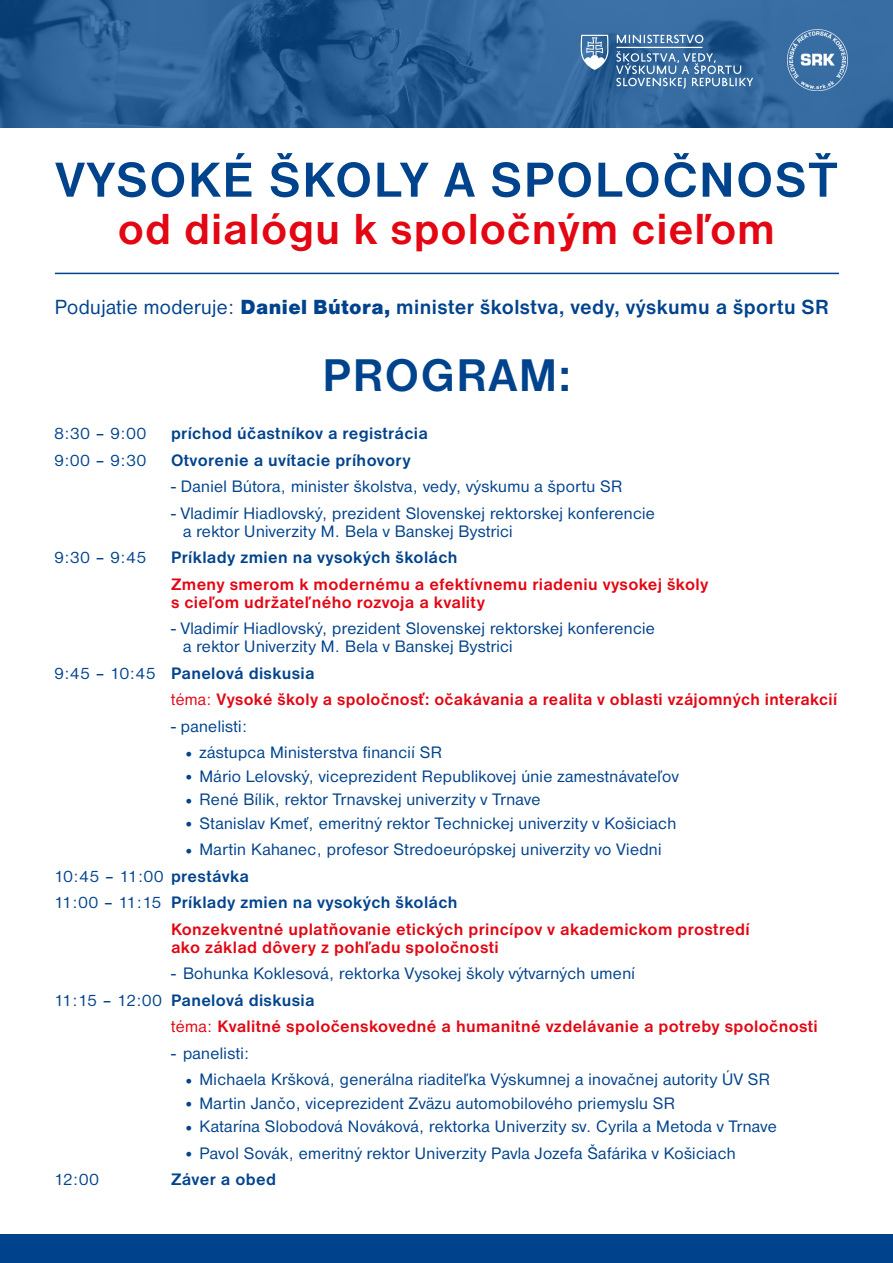
<style>
.page{position:relative;width:893px;height:1263px;background:#fff}
.page>*{position:absolute;margin:0;border:0;box-sizing:border-box;transform-origin:0 0}
.t1{font:700 51px "Nimbus Sans DOT";letter-spacing:.035em;color:#00438d}
.t2{font:700 47.55px "Nimbus Sans DOT";letter-spacing:.035em;color:#00438d}
.t3{font:700 45.15px "Nimbus Sans DOT";letter-spacing:.02em;color:#e30613}
.t4{font:700 21.3px "Nimbus Sans DOT";letter-spacing:.02em;color:#00438d}
.t5{font:17.25px/18px "Nimbus Sans DOT";letter-spacing:.02em;color:#00438d}
.t6{font:700 17.25px/18px "Nimbus Sans DOT";letter-spacing:.02em;color:#e30613}
.t7{font:700 17.25px "Nimbus Sans DOT";letter-spacing:.02em;color:#00438d}
.s1{font-weight:400}
.s2{font-family:"Nimbus Sans DOT Blac";font-weight:400}
.s3{font-weight:700}
</style>
<div class="page">
<img style="left:0;top:0;width:893px;height:128px">
<svg style="left:580px;top:35px;width:173px;height:54px;background:#527da9"></svg>
<img style="left:787px;top:30px;width:61px;height:60px">
<div style="left:0;top:1234px;width:893px;height:29px;background:#00438d"></div>
<hr style="left:55px;top:273px;width:784px;height:1px;background:#00438d">
<p class="t1" style="left:55px;top:151px;width:784px">VYSOKÉ ŠKOLY A SPOLOČNOSŤ</p>
<p class="t3" style="left:118px;top:203px;width:659px">od dialógu k spoločným cieľom</p>
<p class="t4" style="left:55px;top:294px;width:775px"><span class="s1">Podujatie moderuje:</span> <span class="s2">Daniel Bútora,</span> minister školstva, vedy, výskumu a športu SR</p>
<p class="t2" style="left:323px;top:349px;width:250px">PROGRAM:</p>
<p class="t5" style="left:54px;top:425px;width:94px">8:30 – 9:00</p>
<p class="t7" style="left:171px;top:424px;width:258px">príchod účastníkov a registrácia</p>
<p class="t5" style="left:54px;top:451px;width:94px">9:00 – 9:30</p>
<p class="t7" style="left:171px;top:450px;width:241px">Otvorenie a uvítacie príhovory</p>
<p class="t5" style="left:171px;top:478px;width:453px">- Daniel Bútora, minister školstva, vedy, výskumu a športu SR</p>
<p class="t5" style="left:183px;top:504px;width:473px;text-indent:-12px">- Vladimír Hiadlovský, prezident Slovenskej rektorskej konferencie a rektor Univerzity M. Bela v Banskej Bystrici</p>
<p class="t5" style="left:54px;top:549px;width:94px">9:30 – 9:45</p>
<p class="t7" style="left:171px;top:548px;width:288px">Príklady zmien na vysokých školách</p>
<p class="t6" style="left:171px;top:575px;width:539px">Zmeny smerom k modernému a efektívnemu riadeniu vysokej školy s cieľom udržateľného rozvoja a kvality</p>
<p class="t5" style="left:183px;top:620px;width:473px;text-indent:-12px">- Vladimír Hiadlovský, prezident Slovenskej rektorskej konferencie a rektor Univerzity M. Bela v Banskej Bystrici</p>
<p class="t7" style="left:54px;top:663px;width:262px"><span class="s1">9:45 – 10:45</span> Panelová diskusia</p>
<p class="t6" style="left:171px;top:691px;width:668px"><span class="s1">téma:</span> Vysoké školy a spoločnosť: očakávania a realita v oblasti vzájomných interakcií</p>
<p class="t5" style="left:171px;top:717px;width:78px">- panelisti:</p>
<p class="t5" style="left:183px;top:744px;width:260px">• zástupca Ministerstva financií SR</p>
<p class="t5" style="left:183px;top:767px;width:497px">• Mário Lelovský, viceprezident Republikovej únie zamestnávateľov</p>
<p class="t5" style="left:183px;top:791px;width:359px">• René Bílik, rektor Trnavskej univerzity v Trnave</p>
<p class="t5" style="left:183px;top:814px;width:495px">• Stanislav Kmeť, emeritný rektor Technickej univerzity v Košiciach</p>
<p class="t5" style="left:183px;top:841px;width:480px">• Martin Kahanec, profesor Stredoeurópskej univerzity vo Viedni</p>
<p class="t5" style="left:54px;top:867px;width:197px">10:45 – 11:00 <span class="s3">prestávka</span></p>
<p class="t7" style="left:54px;top:893px;width:405px"><span class="s1">11:00 – 11:15</span> Príklady zmien na vysokých školách</p>
<p class="t6" style="left:171px;top:920px;width:580px">Konzekventné uplatňovanie etických princípov v akademickom prostredí ako základ dôvery z pohľadu spoločnosti</p>
<p class="t5" style="left:171px;top:965px;width:465px">- Bohunka Koklesová, rektorka Vysokej školy výtvarných umení</p>
<p class="t7" style="left:54px;top:990px;width:262px"><span class="s1">11:15 – 12:00</span> Panelová diskusia</p>
<p class="t6" style="left:171px;top:1018px;width:648px"><span class="s1">téma:</span> Kvalitné spoločenskovedné a humanitné vzdelávanie a potreby spoločnosti</p>
<p class="t5" style="left:171px;top:1044px;width:80px">- panelisti:</p>
<p class="t5" style="left:183px;top:1071px;width:588px">• Michaela Kršková, generálna riaditeľka Výskumnej a inovačnej autority ÚV SR</p>
<p class="t5" style="left:183px;top:1094px;width:493px">• Martin Jančo, viceprezident Zväzu automobilového priemyslu SR</p>
<p class="t5" style="left:183px;top:1118px;width:595px">• Katarína Slobodová Nováková, rektorka Univerzity sv. Cyrila a Metoda v Trnave</p>
<p class="t5" style="left:183px;top:1144px;width:554px">• Pavol Sovák, emeritný rektor Univerzity Pavla Jozefa Šafárika v Košiciach</p>
<p class="t5" style="left:54px;top:1171px;width:47px">12:00</p>
<p class="t7" style="left:171px;top:1170px;width:107px">Záver a obed</p>
</div>
